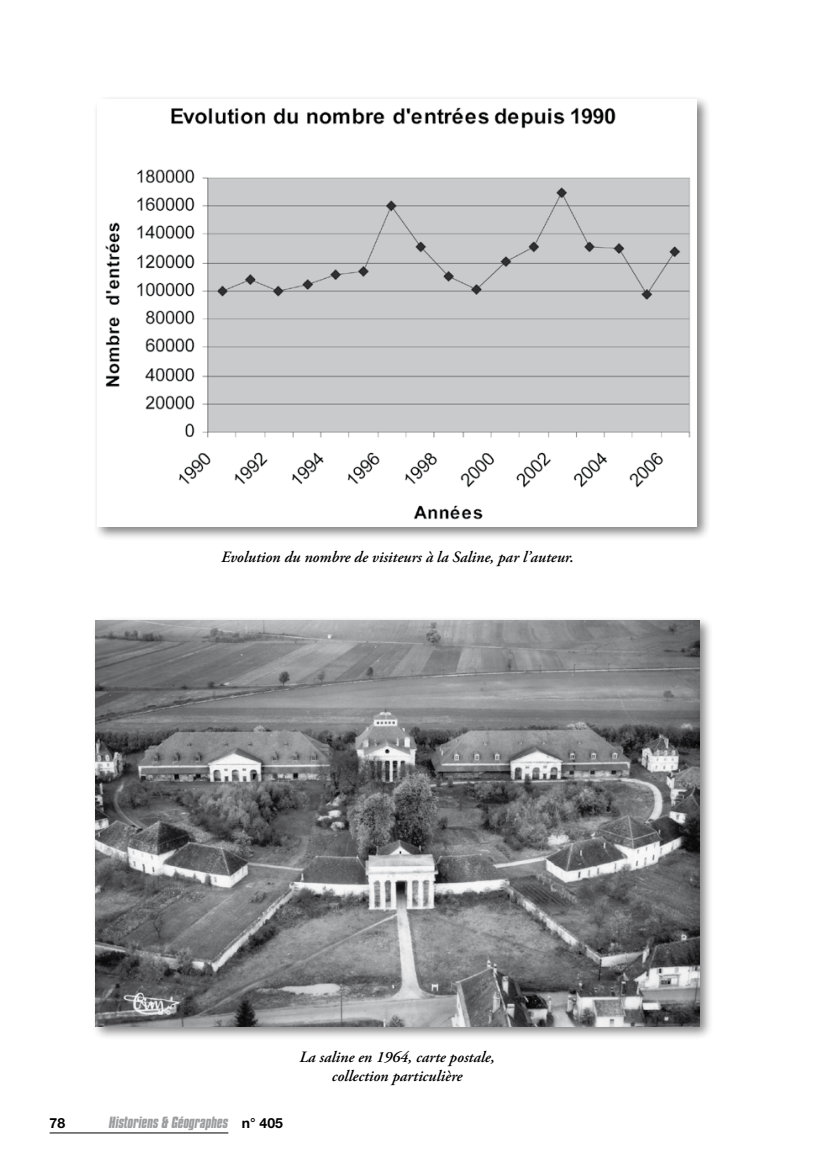
<style>
.page{position:relative;width:819px;height:1166px;background:#fff}
.page>*{position:absolute;margin:0;border:0;box-sizing:border-box;transform-origin:0 0}
.t1{font:italic 600 15.75px/18.9px "Adobe Garamond Pro";color:#000;text-align:center}
.t2{font:italic 700 14px "Compacta BT";color:#9c9d9f}
.t3{font:700 14px "Helvetica Neue";color:#000}
.s1{font-family:"Helvetica Neue";font-style:normal;color:#000}
</style>
<div class="page">
<hr style="left:50px;top:1132px;width:178px;height:1px;background:#000">
<div style="left:91px;top:615px;width:630px;height:434px;background:#000;opacity:.5"></div>
<img style="left:96px;top:620px;width:603px;height:406px">
<div style="left:93px;top:95px;width:625px;height:453px;background:#000;opacity:.5"></div>
<img style="left:97px;top:99px;width:599px;height:427px">
<p class="t1" style="left:221px;top:548px;width:354px">Evolution du nombre de visiteurs à la Saline, par l’auteur.</p>
<p class="t3" style="left:50px;top:1114px;width:17px">78</p>
<p class="t2" style="left:109px;top:1113px;width:175px">Historiens &amp; Géographes <span class="s1">n° 405</span></p>
<p class="t1" style="left:299px;top:1048px;width:197px">La saline en 1964, carte postale, collection particulière</p>
</div>
